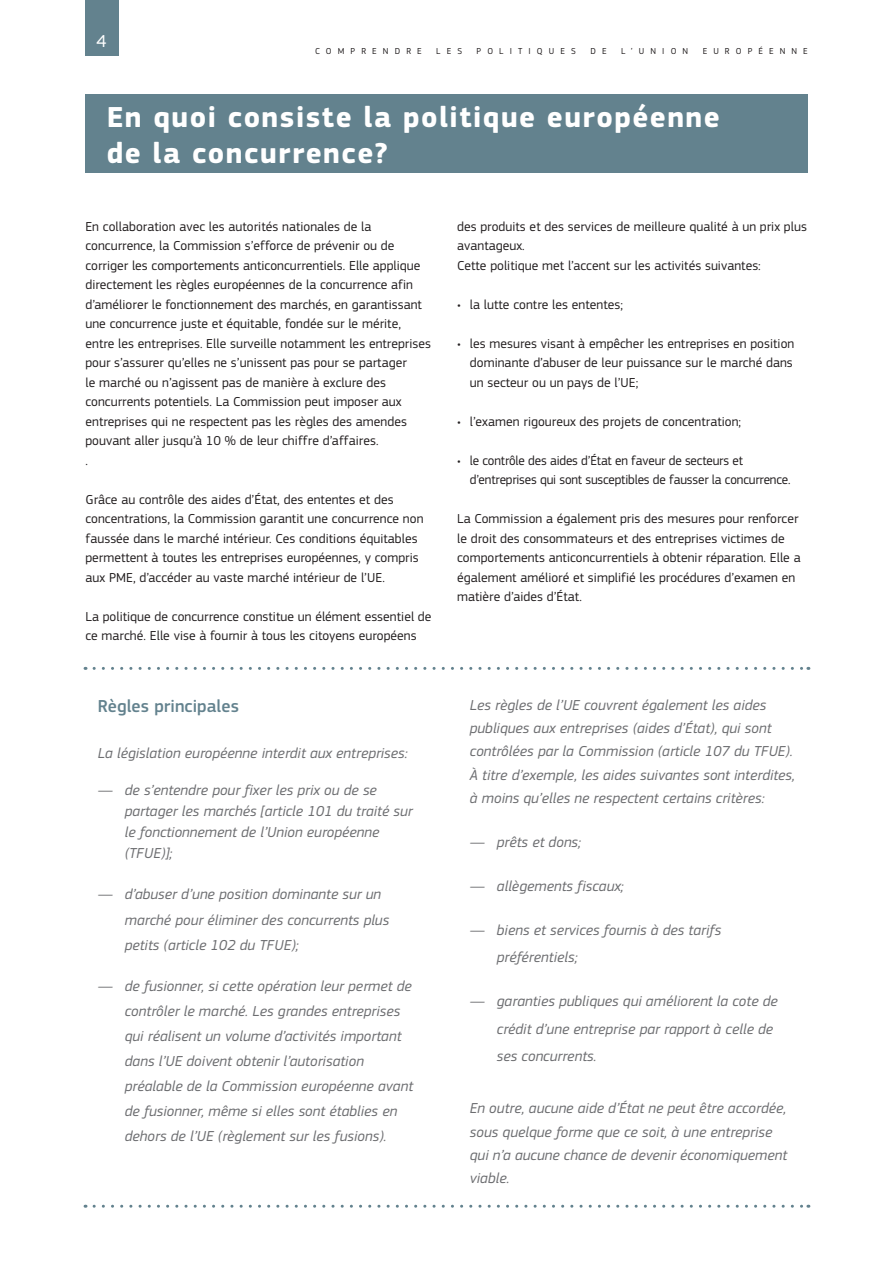
<style>
.page{position:relative;width:893px;height:1263px;background:#fff}
.page>*{position:absolute;margin:0;border:0;box-sizing:border-box;transform-origin:0 0}
.t1{font:700 30px/36px "EC Square Sans Pro";letter-spacing:.05em;color:#fff}
.t2{font:500 18px "EC Square Sans Pro";letter-spacing:.005em;color:#63828e}
.t3{font:18px "EC Square Sans Pro";color:#fff}
.t4{font:italic 15px/25px "EC Square Sans Pro";letter-spacing:.005em;color:#6c6d70}
.t5{font:13.5px/19.5px "EC Square Sans Pro";letter-spacing:.005em;color:#231f20}
.t6{font:9px "EC Square Sans Pro";letter-spacing:.68em;color:#231f20}
</style>
<div class="page">
<div style="left:85px;top:0;width:33px;height:55px;background:#63828e"></div>
<div style="left:85px;top:94px;width:723px;height:78px;background:#63828e"></div>
<svg style="left:94px;top:667px;width:715px;height:3px"></svg>
<svg style="left:94px;top:1205px;width:715px;height:3px"></svg>
<h2 class="t3" style="left:97px;top:30px;width:12px">4</h2>
<p class="t6" style="left:315px;top:45px;width:108px">COMPRENDRE</p>
<p class="t6" style="left:436px;top:45px;width:27px">LES</p>
<p class="t6" style="left:477px;top:45px;width:101px">POLITIQUES</p>
<p class="t6" style="left:590px;top:45px;width:18px">D E</p>
<p class="t6" style="left:621px;top:45px;width:69px">L’UNION</p>
<p class="t6" style="left:703px;top:45px;width:107px">EUROPÉENNE</p>
<h1 class="t1" style="left:107px;top:100px;width:615px">En quoi consiste la politique européenne de la concurrence?</h1>
<p class="t5" style="left:85px;top:217px;width:347px">En collaboration avec les autorités nationales de la concurrence, la Commission s’efforce de prévenir ou de corriger les comportements anticoncurrentiels. Elle applique directement les règles européennes de la concurrence afin d’améliorer le fonctionnement des marchés, en garantissant une concurrence juste et équitable, fondée sur le mérite, entre les entreprises. Elle surveille notamment les entreprises pour s’assurer qu’elles ne s’unissent pas pour se partager<br>le marché ou n’agissent pas de manière à exclure des concurrents potentiels. La Commission peut imposer aux entreprises qui ne respectent pas les règles des amendes pouvant aller jusqu’à 10 % de leur chiffre d’affaires.<br>.</p>
<p class="t5" style="left:85px;top:490px;width:340px">Grâce au contrôle des aides d’État, des ententes et des concentrations, la Commission garantit une concurrence non faussée dans le marché intérieur. Ces conditions équitables permettent à toutes les entreprises européennes, y compris aux PME, d’accéder au vaste marché intérieur de l’UE.</p>
<p class="t5" style="left:85px;top:607px;width:348px">La politique de concurrence constitue un élément essentiel de ce marché. Elle vise à fournir à tous les citoyens européens</p>
<h2 class="t2" style="left:98px;top:695px;width:143px">Règles principales</h2>
<p class="t4" style="left:98px;top:741px;width:312px">La législation européenne interdit aux entreprises:</p>
<p class="t4" style="left:125px;top:780px;width:289px;line-height:20.9px;text-indent:-27px">— de s’entendre pour fixer les prix ou de se partager les marchés [article 101 du traité sur le fonctionnement de l’Union européenne (TFUE)];</p>
<p class="t4" style="left:125px;top:882px;width:266px;text-indent:-27px">— d’abuser d’une position dominante sur un marché pour éliminer des concurrents plus petits (article 102 du TFUE);</p>
<p class="t4" style="left:125px;top:974px;width:290px;text-indent:-27px">— de fusionner, si cette opération leur permet de contrôler le marché. Les grandes entreprises qui réalisent un volume d’activités important dans l’UE doivent obtenir l’autorisation préalable de la Commission européenne avant de fusionner, même si elles sont établies en dehors de l’UE (règlement sur les fusions).</p>
<p class="t5" style="left:457px;top:217px;width:351px">des produits et des services de meilleure qualité à un prix plus avantageux.<br>Cette politique met l’accent sur les activités suivantes:</p>
<p class="t5" style="left:457px;top:295px;width:167px">• la lutte contre les ententes;</p>
<p class="t5" style="left:470px;top:334px;width:326px;text-align:justify;text-indent:-13px">• les mesures visant à empêcher les entreprises en position dominante d’abuser de leur puissance sur le marché dans un secteur ou un pays de l’UE;</p>
<p class="t5" style="left:457px;top:412px;width:286px">• l’examen rigoureux des projets de concentration;</p>
<p class="t5" style="left:470px;top:451px;width:322px;text-indent:-13px">• le contrôle des aides d’État en faveur de secteurs et d’entreprises qui sont susceptibles de fausser la concurrence.</p>
<p class="t5" style="left:457px;top:509px;width:345px">La Commission a également pris des mesures pour renforcer le droit des consommateurs et des entreprises victimes de comportements anticoncurrentiels à obtenir réparation. Elle a également amélioré et simplifié les procédures d’examen en matière d’aides d’État.</p>
<p class="t4" style="left:470px;top:693px;width:327px;line-height:23.4px">Les règles de l’UE couvrent également les aides publiques aux entreprises (aides d’État), qui sont contrôlées par la Commission (article 107 du TFUE).<br>À titre d’exemple, les aides suivantes sont interdites, à moins qu’elles ne respectent certains critères:</p>
<p class="t4" style="left:470px;top:829px;width:113px">— prêts et dons;</p>
<p class="t4" style="left:470px;top:873px;width:156px">— allègements fiscaux;</p>
<p class="t4" style="left:497px;top:916px;width:226px;line-height:27.6px;text-indent:-27px">— biens et services fournis à des tarifs préférentiels;</p>
<p class="t4" style="left:497px;top:987px;width:282px;line-height:27.6px;text-indent:-27px">— garanties publiques qui améliorent la cote de crédit d’une entreprise par rapport à celle de ses concurrents.</p>
<p class="t4" style="left:470px;top:1096px;width:319px;line-height:23.4px">En outre, aucune aide d’État ne peut être accordée, sous quelque forme que ce soit, à une entreprise qui n’a aucune chance de devenir économiquement viable.</p>
</div>
